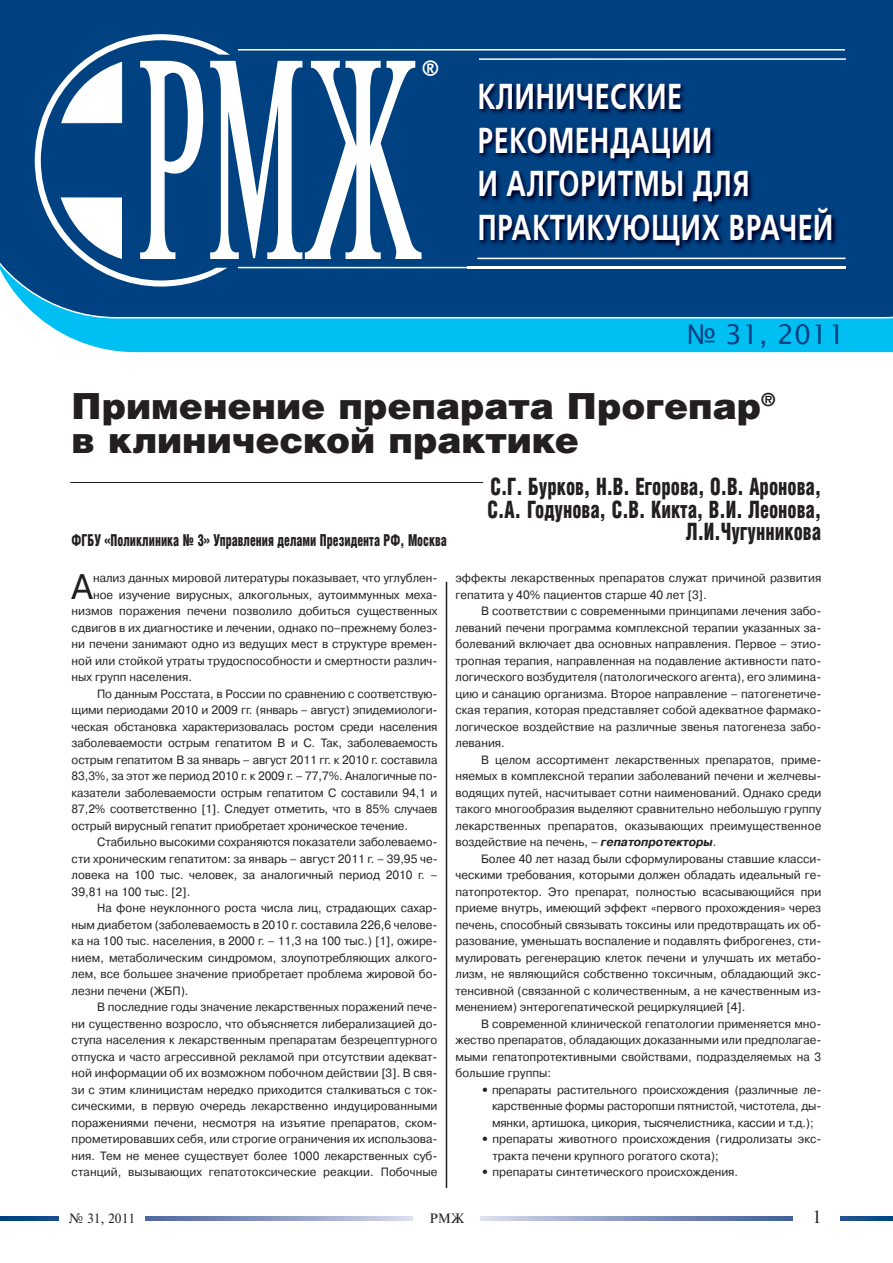
<style>
.page{position:relative;width:893px;height:1263px;background:#fff}
.page>*{position:absolute;margin:0;border:0;box-sizing:border-box;transform-origin:0 0}
.t1{font:700 36px/43.5px "Free Set C";letter-spacing:.03em;color:#fff;scale:.74 1}
.t2{font:900 36px/34.5px "Helios";color:#231f20}
.t3{font:36px "Office Type Sans";color:#fff}
.t4{font:35.55px "Pragmatica C";color:#231f20}
.t5{font:27px "Office Type Sans";color:#004181}
.t6{font:900 24px/22.5px "Helios Cond";color:#231f20;text-align:right;scale:.8 1}
.t7{font:18px "Newton C";color:#231f20}
.t8{font:900 16.5px "Helios Cond";color:#231f20;scale:.75 1}
.t9{font:13.5px "Newton C";color:#231f20}
.t10{font:12px/16.5px "Pragmatica C";color:#231f20;text-align:justify}
.s1{font-weight:700;font-style:italic}
.s2{font-weight:700}
</style>
<div class="page">
<svg style="left:0;top:1216px;width:413px;height:5px"></svg>
<svg style="left:480px;top:1216px;width:413px;height:5px"></svg>
<div style="left:793px;top:1209px;width:47px;height:20px;background:#fff"></div>
<div style="left:60px;top:1212px;width:85px;height:26px;background:#fff"></div>
<hr style="left:70px;top:482px;width:413px;height:1px;background:#231f20">
<hr style="left:446px;top:582px;width:1px;height:606px;background:#231f20">
<div style="left:41px;top:319px;width:852px;height:34px;background:#00c0f3"></div>
<div style="left:0;top:0;width:893px;height:319px;background:#004181"></div>
<svg style="left:229px;top:60px;width:193px;height:211px"></svg>
<svg style="left:34px;top:33px;width:195px;height:255px"></svg>
<svg style="left:61px;top:62px;width:61px;height:61px"></svg>
<svg style="left:61px;top:198px;width:61px;height:61px"></svg>
<hr style="left:238px;top:49px;width:607px;height:2px;background:#fff">
<hr style="left:238px;top:267px;width:607px;height:1px;background:#fff">
<hr style="left:479px;top:58px;width:367px;height:2px;background:#fff">
<img style="left:468px;top:72px;width:391px;height:199px">
<img style="left:468px;top:267px;width:377px;height:1px">
<img style="left:477px;top:258px;width:368px;height:1px">
<h1 class="t3" style="left:419px;top:60px;width:24px">®</h1>
<h1 class="t1" style="left:478px;top:79px;width:482px">КЛИНИЧЕСКИЕ<br>РЕКОМЕНДАЦИИ<br>И АЛГОРИТМЫ ДЛЯ<br>ПРАКТИКУЮЩИХ ВРАЧЕЙ</h1>
<h3 class="t5" style="left:686px;top:324px;width:161px">№ 31, 2011</h3>
<h1 class="t2" style="left:72px;top:392px;width:705px">Применение препарата Прогепар<sup>® </sup>в клинической практике</h1>
<h3 class="t8" style="left:72px;top:533px;width:502px">ФГБУ «Поликлиника № 3» Управления делами Президента РФ, Москва</h3>
<h3 class="t6" style="left:488px;top:477px;width:419px">С.Г. Бурков, Н.В. Егорова, О.В. Аронова,<br>С.А. Годунова, С.В. Кикта, В.И. Леонова,<br>Л.И.Чугунникова</h3>
<h2 class="t4" style="left:72px;top:574px;width:23px">А</h2>
<p class="t10" style="left:93px;top:571px;width:346px">нализ данных мировой литературы показывает, что углублен-</p>
<p class="t10" style="left:93px;top:587px;width:346px">ное изучение вирусных, алкогольных, аутоиммунных меха-</p>
<p class="t10" style="left:72px;top:604px;width:367px">низмов поражения печени позволило добиться существенных</p>
<p class="t10" style="left:72px;top:620px;width:367px">сдвигов в их диагностике и лечении, однако по–прежнему болез-</p>
<p class="t10" style="left:72px;top:637px;width:367px">ни печени занимают одно из ведущих мест в структуре времен-</p>
<p class="t10" style="left:72px;top:653px;width:367px">ной или стойкой утраты трудоспособности и смертности различ-</p>
<p class="t10" style="left:72px;top:670px;width:122px">ных групп населения.</p>
<p class="t10" style="left:97px;top:686px;width:342px">По данным Росстата, в России по сравнению с соответствую-</p>
<p class="t10" style="left:72px;top:703px;width:367px">щими периодами 2010 и 2009 гг. (январь – август) эпидемиологи-</p>
<p class="t10" style="left:72px;top:719px;width:367px">ческая обстановка характеризовалась ростом среди населения</p>
<p class="t10" style="left:72px;top:736px;width:367px">заболеваемости острым гепатитом В и С. Так, заболеваемость</p>
<p class="t10" style="left:72px;top:752px;width:367px">острым гепатитом В за январь – август 2011 гг. к 2010 г. составила</p>
<p class="t10" style="left:72px;top:769px;width:367px">83,3%, за этот же период 2010 г. к 2009 г. – 77,7%. Аналогичные по-</p>
<p class="t10" style="left:72px;top:785px;width:367px">казатели заболеваемости острым гепатитом С составили 94,1 и</p>
<p class="t10" style="left:72px;top:802px;width:367px">87,2% соответственно [1]. Следует отметить, что в 85% случаев</p>
<p class="t10" style="left:72px;top:818px;width:338px">острый вирусный гепатит приобретает хроническое течение.</p>
<p class="t10" style="left:97px;top:835px;width:342px">Стабильно высокими сохраняются показатели заболеваемо-</p>
<p class="t10" style="left:72px;top:851px;width:368px">сти хроническим гепатитом: за январь – август 2011 г. – 39,95 че-</p>
<p class="t10" style="left:72px;top:868px;width:367px">ловека на 100 тыс. человек, за аналогичный период 2010 г. –</p>
<p class="t10" style="left:72px;top:884px;width:120px">39,81 на 100 тыс. [2].</p>
<p class="t10" style="left:97px;top:901px;width:342px">На фоне неуклонного роста числа лиц, страдающих сахар-</p>
<p class="t10" style="left:72px;top:917px;width:367px">ным диабетом (заболеваемость в 2010 г. составила 226,6 челове-</p>
<p class="t10" style="left:72px;top:934px;width:367px">ка на 100 тыс. населения, в 2000 г. – 11,3 на 100 тыс.) [1], ожире-</p>
<p class="t10" style="left:72px;top:950px;width:367px">нием, метаболическим синдромом, злоупотребляющих алкого-</p>
<p class="t10" style="left:72px;top:967px;width:367px">лем, все большее зна чение приобретает проблема жировой бо-</p>
<p class="t10" style="left:72px;top:983px;width:118px">лезни печени (ЖБП).</p>
<p class="t10" style="left:97px;top:1000px;width:342px">В последние годы значение лекарственных поражений пече-</p>
<p class="t10" style="left:72px;top:1016px;width:367px">ни существенно возросло, что объясняется либерализацией до-</p>
<p class="t10" style="left:72px;top:1033px;width:367px">ступа населения к лекарственным препаратам безрецептурного</p>
<p class="t10" style="left:72px;top:1049px;width:367px">отпуска и часто агрессивной рекламой при отсутствии адекват-</p>
<p class="t10" style="left:72px;top:1066px;width:367px">ной информации об их возможном побочном действии [3]. В свя-</p>
<p class="t10" style="left:72px;top:1082px;width:367px">зи с этим клиницистам нередко приходится сталкиваться с ток-</p>
<p class="t10" style="left:72px;top:1099px;width:367px">сическими, в первую очередь лекарственно индуцированными</p>
<p class="t10" style="left:72px;top:1115px;width:367px">поражениями печени, несмотря на изъятие препаратов, ском-</p>
<p class="t10" style="left:72px;top:1132px;width:367px">прометировавших себя, или строгие ограничения их использова-</p>
<p class="t10" style="left:72px;top:1148px;width:367px">ния. Тем не менее существует более 1000 лекарственных суб-</p>
<p class="t10" style="left:72px;top:1165px;width:367px">станций, вызывающих гепатотоксические реакции. Побочные</p>
<p class="t10" style="left:455px;top:571px;width:367px">эффекты лекарственных препаратов служат причиной развития гепатита у 40% пациентов старше 40 лет [3].</p>
<p class="t10" style="left:455px;top:604px;width:367px;text-indent:26px">В соответствии с современными принципами лечения забо&shy;леваний печени программа комплексной терапии указанных за&shy;болеваний включает два основных направления. Первое – этио&shy;тропная терапия, направленная на подавление активности пато&shy;логического возбудителя (патологического агента), его элимина&shy;цию и санацию организма. Второе направление – патогенетиче&shy;ская терапия, которая представляет собой адекватное фармако&shy;логическое воздействие на различные звенья патогенеза забо&shy;левания.</p>
<p class="t10" style="left:455px;top:752px;width:367px;text-indent:26px">В целом ассортимент лекарственных препаратов, приме&shy;няемых в комплексной терапии заболеваний печени и желчевы&shy;водящих путей, насчитывает сотни наименований. Однако среди такого многообразия выделяют сравнительно небольшую группу лекарственных препаратов, оказывающих преимущественное воздействие на печень, – <span class="s1">гепатопротекторы</span>.</p>
<p class="t10" style="left:455px;top:851px;width:367px;text-indent:26px">Более 40 лет назад были сформулированы ставшие класси&shy;ческими требования, которыми должен обладать идеальный ге&shy;патопротектор. Это препарат, полностью всасывающийся при приеме внутрь, имеющий эффект «первого прохождения» через печень, способный связывать токсины или предотвращать их об&shy;разование, уменьшать воспаление и подавлять фиброгенез, сти&shy;мулировать регенерацию клеток печени и улучшать их метабо&shy;лизм, не являющийся собственно токсичным, обладающий экс&shy;тенсивной (связанной с количественным, а не качественным из&shy;менением) энтерогепатической рециркуляцией [4].</p>
<p class="t10" style="left:455px;top:1016px;width:367px;text-indent:26px">В современной клинической гепатологии применяется мно&shy;жество препаратов, обладающих доказанными или предполагае&shy;мыми гепатопротективными свойствами, подразделяемых на 3 большие группы:</p>
<p class="t10" style="left:492px;top:1082px;width:331px;text-indent:-11px"><span class="s2">•</span> препараты растительного происхождения (различные ле&shy;карственные формы расторопши пятнистой, чистотела, ды&shy;мянки, артишока, цикория, тысячелистника, кассии и т.д.);</p>
<p class="t10" style="left:492px;top:1132px;width:330px;text-indent:-11px"><span class="s2">•</span> препараты животного происхождения (гидролизаты экс&shy;тракта печени крупного рогатого скота);</p>
<p class="t10" style="left:481px;top:1165px;width:259px"><span class="s2">•</span> препараты синтетического происхождения.</p>
<p class="t9" style="left:69px;top:1213px;width:68px">№ 31, 2011</p>
<p class="t9" style="left:429px;top:1213px;width:36px">РМЖ</p>
<h3 class="t7" style="left:812px;top:1210px;width:10px">1</h3>
<p class="t9" style="left:87px;top:1213px;width:15px">28</p>
</div>
